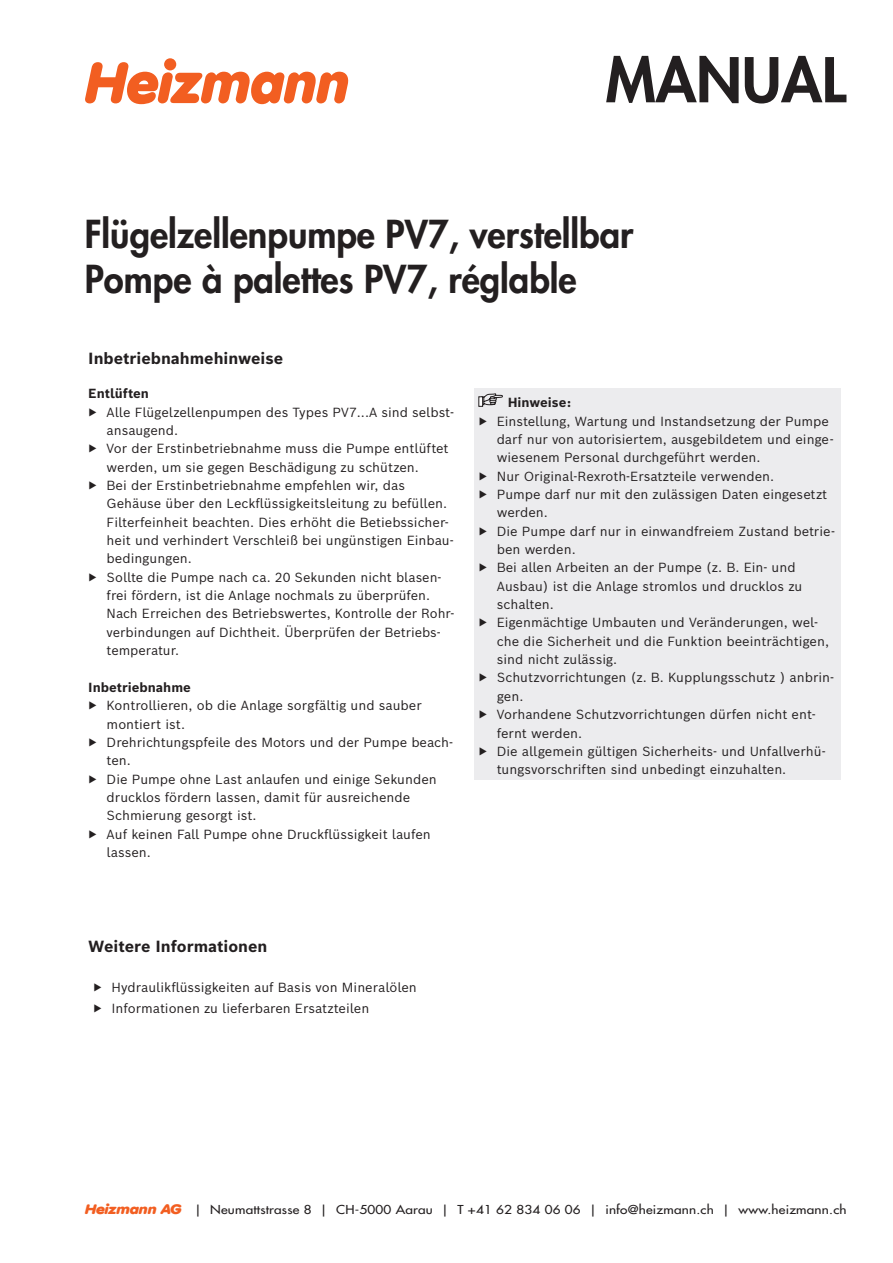
<style>
.page{position:relative;width:893px;height:1263px;background:#fff}
.page>*{position:absolute;margin:0;border:0;box-sizing:border-box;transform-origin:0 0}
.t1{font:800 60px "Futura Std";color:#231f20}
.t2{font:italic 900 57px "VAG Rounded Next";color:#f25e21}
.t3{font:800 37.5px/45px "Futura Std";color:#231f20}
.t4{font:700 15.75px "Bosch Sans";color:#231f20}
.t5{font:12.9px/21.1px "Bosch Sans";color:#231f20}
.t6{font:700 12.9px "Bosch Sans";color:#231f20}
.t7{font:500 12px "Futura Std";letter-spacing:.015em;color:#231f20;scale:1.13 1}
.s1{font-family:"VAG Rounded Next";font-weight:900;font-style:italic;font-size:13.5px;color:#f25e21}
</style>
<div class="page">
<div style="left:474px;top:388px;width:366px;height:392px;background:#ececee"></div>
<svg style="left:483px;top:393px;width:20px;height:13px"></svg>
<div style="left:479px;top:396px;width:4px;height:11px;border:1px solid #231f20"></div>
<h2 class="t2" style="left:85px;top:43px;width:265px">Heizmann</h2>
<h1 class="t1" style="left:605px;top:42px;width:242px">MANUAL</h1>
<h3 class="t3" style="left:85px;top:212px;width:550px">Flügelzellenpumpe PV7, verstellbar<br>Pompe à palettes PV7, réglable</h3>
<p class="t4" style="left:88px;top:348px;width:196px">Inbetriebnahmehinweise</p>
<p class="t6" style="left:88px;top:385px;width:62px">Entlüften</p>
<p class="t5" style="left:88px;top:401px;width:367px">▶ Alle Flügelzellenpumpen des Types PV7...A sind selbst-</p>
<p class="t5" style="left:107px;top:419px;width:73px">ansaugend.</p>
<p class="t5" style="left:88px;top:438px;width:362px">▶ Vor der Erstinbetriebnahme muss die Pumpe entlüftet</p>
<p class="t5" style="left:107px;top:456px;width:314px">werden, um sie gegen Beschädigung zu schützen.</p>
<p class="t5" style="left:88px;top:474px;width:318px">▶ Bei der Erstinbetriebnahme empfehlen wir, das</p>
<p class="t5" style="left:107px;top:493px;width:342px">Gehäuse über den Leckflüssigkeitsleitung zu befüllen.</p>
<p class="t5" style="left:107px;top:511px;width:344px">Filterfeinheit beachten. Dies erhöht die Betiebssicher-</p>
<p class="t5" style="left:107px;top:529px;width:349px">heit und verhindert Verschleiß bei ungünstigen Einbau-</p>
<p class="t5" style="left:107px;top:548px;width:87px">bedingungen.</p>
<p class="t5" style="left:88px;top:566px;width:355px">▶ Sollte die Pumpe nach ca. 20 Sekunden nicht blasen-</p>
<p class="t5" style="left:107px;top:584px;width:325px">frei fördern, ist die Anlage nochmals zu überprüfen.</p>
<p class="t5" style="left:107px;top:603px;width:349px">Nach Erreichen des Betriebswertes, Kontrolle der Rohr-</p>
<p class="t5" style="left:107px;top:621px;width:336px">verbindungen auf Dichtheit. Überprüfen der Betriebs-</p>
<p class="t5" style="left:107px;top:639px;width:74px">temperatur.</p>
<p class="t6" style="left:88px;top:678px;width:104px">Inbetriebnahme</p>
<p class="t5" style="left:88px;top:694px;width:335px">▶ Kontrollieren, ob die Anlage sorgfältig und sauber</p>
<p class="t5" style="left:107px;top:713px;width:80px">montiert ist.</p>
<p class="t5" style="left:88px;top:731px;width:366px">▶ Drehrichtungspfeile des Motors und der Pumpe beach-</p>
<p class="t5" style="left:107px;top:749px;width:26px">ten.</p>
<p class="t5" style="left:88px;top:768px;width:350px">▶ Die Pumpe ohne Last anlaufen und einige Sekunden</p>
<p class="t5" style="left:107px;top:786px;width:305px">drucklos fördern lassen, damit für ausreichende</p>
<p class="t5" style="left:107px;top:804px;width:152px">Schmierung gesorgt ist.</p>
<p class="t5" style="left:88px;top:823px;width:344px">▶ Auf keinen Fall Pumpe ohne Druckflüssigkeit laufen</p>
<p class="t5" style="left:107px;top:841px;width:46px">lassen.</p>
<p class="t6" style="left:508px;top:394px;width:65px">Hinweise:</p>
<p class="t5" style="left:478px;top:410px;width:352px">▶ Einstellung, Wartung und Instandsetzung der Pumpe</p>
<p class="t5" style="left:497px;top:428px;width:338px">darf nur von autorisiertem, ausgebildetem und einge-</p>
<p class="t5" style="left:497px;top:447px;width:265px">wiesenem Personal durchgeführt werden.</p>
<p class="t5" style="left:478px;top:465px;width:297px">▶ Nur Original-Rexroth-Ersatzteile verwenden.</p>
<p class="t5" style="left:478px;top:483px;width:350px">▶ Pumpe darf nur mit den zulässigen Daten eingesetzt</p>
<p class="t5" style="left:497px;top:502px;width:53px">werden.</p>
<p class="t5" style="left:478px;top:520px;width:358px">▶ Die Pumpe darf nur in einwandfreiem Zustand betrie-</p>
<p class="t5" style="left:497px;top:538px;width:80px">ben werden.</p>
<p class="t5" style="left:478px;top:557px;width:319px">▶ Bei allen Arbeiten an der Pumpe (z. B. Ein- und</p>
<p class="t5" style="left:497px;top:575px;width:307px">Ausbau) ist die Anlage stromlos und drucklos zu</p>
<p class="t5" style="left:497px;top:593px;width:59px">schalten.</p>
<p class="t5" style="left:478px;top:612px;width:341px">▶ Eigenmächtige Umbauten und Veränderungen, wel-</p>
<p class="t5" style="left:497px;top:630px;width:334px">che die Sicherheit und die Funktion beeinträchtigen,</p>
<p class="t5" style="left:497px;top:648px;width:122px">sind nicht zulässig.</p>
<p class="t5" style="left:478px;top:667px;width:357px">▶ Schutzvorrichtungen (z. B. Kupplungsschutz ) anbrin-</p>
<p class="t5" style="left:497px;top:685px;width:28px">gen.</p>
<p class="t5" style="left:478px;top:703px;width:339px">▶ Vorhandene Schutzvorrichtungen dürfen nicht ent-</p>
<p class="t5" style="left:497px;top:722px;width:87px">fernt werden.</p>
<p class="t5" style="left:478px;top:740px;width:349px">▶ Die allgemein gültigen Sicherheits- und Unfallverhü-</p>
<p class="t5" style="left:497px;top:758px;width:291px">tungsvorschriften sind unbedingt einzuhalten.</p>
<p class="t4" style="left:88px;top:936px;width:181px">Weitere Informationen</p>
<p class="t5" style="left:93px;top:976px;width:325px">▶ Hydraulikflüssigkeiten auf Basis von Mineralölen ▶ Informationen zu lieferbaren Ersatzteilen</p>
<p class="t7" style="left:85px;top:1202px;width:675px"><span class="s1">Heizmann AG</span> | Neumattstrasse 8 | CH-5000 Aarau | T +41 62 834 06 06 | info@heizmann.ch | www.heizmann.ch</p>
</div>
